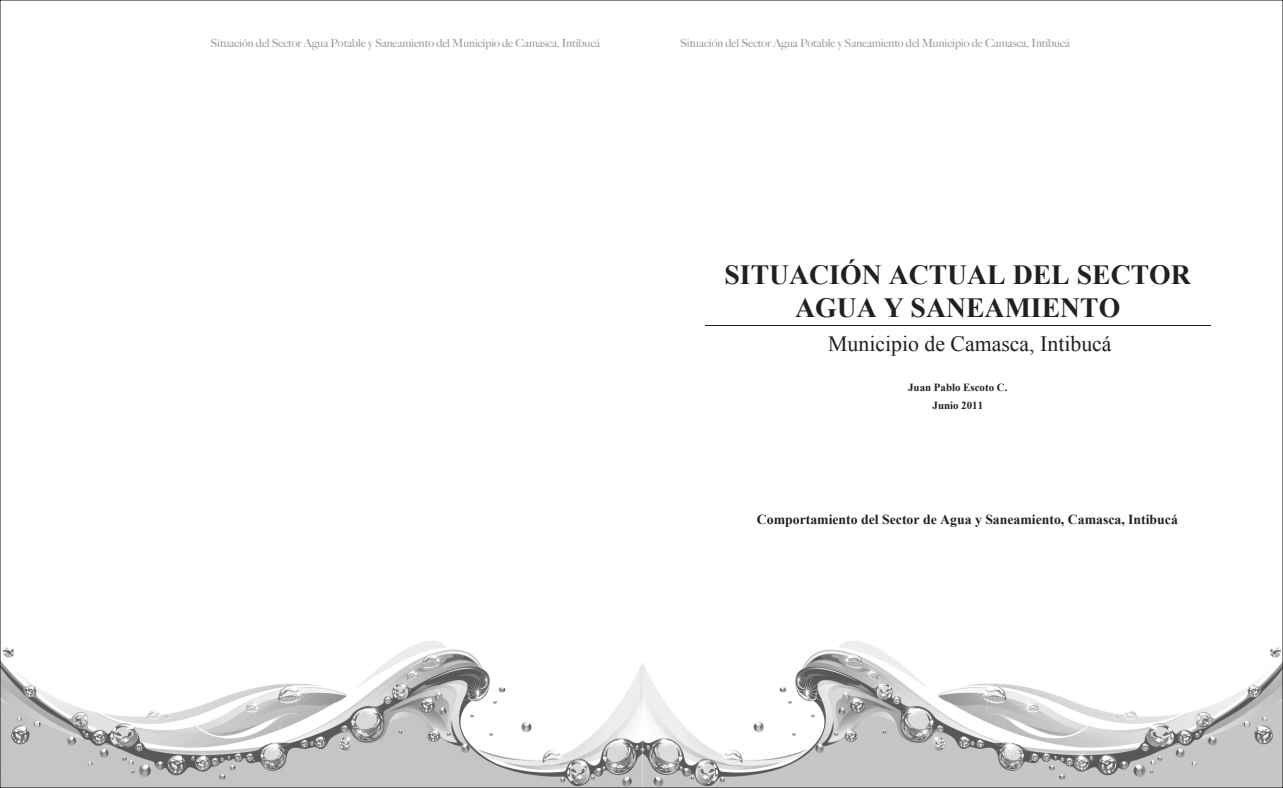
<style>
.page{position:relative;width:1283px;height:788px;background:#fff}
.page>*{position:absolute;margin:0;border:0;box-sizing:border-box;transform-origin:0 0}
.t1{font:700 27.75px/33.2px "Times New Roman";color:#231f20;text-align:center}
.t2{font:21.75px "Times New Roman";color:#231f20}
.t3{font:700 13.75px "Times New Roman";color:#231f20}
.t4{font:500 11.25px "Big Caslon";letter-spacing:-.005em;color:#939598}
.t5{font:700 10.88px/17.9px "Times New Roman";color:#231f20;text-align:center}
</style>
<div class="page">
<img style="left:2px;top:641px;width:1278px;height:145px">
<hr style="left:705px;top:325px;width:505px;height:1px;background:#231f20">
<p class="t4" style="left:210px;top:36px;width:391px">Situación del Sector Agua Potable y Saneamiento del Municipio de Camasca, Intibucá</p>
<p class="t4" style="left:680px;top:36px;width:391px">Situación del Sector Agua Potable y Saneamiento del Municipio de Camasca, Intibucá</p>
<h1 class="t1" style="left:724px;top:257px;width:468px">SITUACIÓN ACTUAL DEL SECTOR<br>AGUA Y SANEAMIENTO</h1>
<h2 class="t2" style="left:828px;top:329px;width:285px">Municipio de Camasca, Intibucá</h2>
<p class="t5" style="left:908px;top:378px;width:101px">Juan Pablo Escoto C.<br>Junio 2011</p>
<p class="t3" style="left:757px;top:509px;width:422px">Comportamiento del Sector de Agua y Saneamiento, Camasca, Intibucá</p>
</div>
